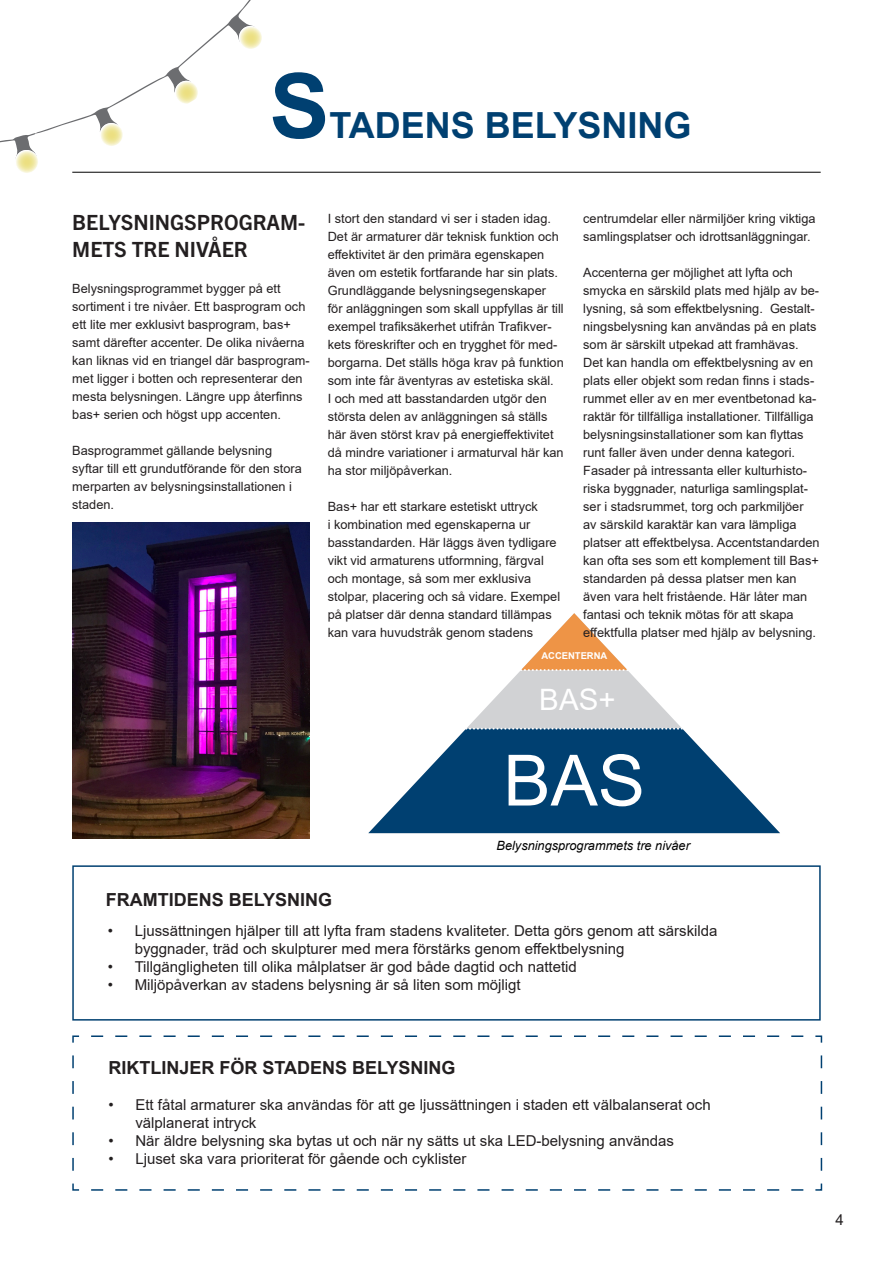
<style>
.page{position:relative;width:893px;height:1263px;background:#fff}
.page>*{position:absolute;margin:0;border:0;box-sizing:border-box;transform-origin:0 0}
.t1{font:700 90px "Arial";color:#004071}
.t2{font:70.8px "Arial";color:#fff}
.t3{font:700 36px "Arial";color:#004071}
.t4{font:29.55px "Arial";color:#fff}
.t5{font:700 21px/27px "Trade Gothic Next LT Pro";color:#231f20}
.t6{font:700 18px "Arial";color:#231f20}
.t7{font:15px/18px "Arial";color:#231f20}
.t8{font:12.75px/18px "Arial";color:#231f20}
.t9{font:italic 12.75px "Arial";color:#000}
.t10{font:700 9.45px "Arial";color:#fff}
</style>
<div class="page">
<svg style="left:467px;top:671px;width:215px;height:57px;fill:#d1d2d4"></svg>
<svg style="left:368px;top:728px;width:412px;height:105px"></svg>
<svg style="left:521px;top:613px;width:106px;height:58px"></svg>
<svg style="left:0;top:0;width:264px;height:173px"></svg>
<hr style="left:72px;top:172px;width:749px;height:1px;background:#000">
<div style="left:72px;top:865px;width:749px;height:155px;border:2px solid #004071"></div>
<svg style="left:72px;top:1035px;width:751px;height:156px"></svg>
<img style="left:72px;top:522px;width:238px;height:317px">
<p class="t1" style="left:269px;top:43px;width:62px">S</p>
<p class="t3" style="left:329px;top:100px;width:364px">TADENS BELYSNING</p>
<p class="t5" style="left:72px;top:207px;width:235px">BELYSNINGSPROGRAM-<br>METS TRE NIVÅER</p>
<p class="t8" style="left:72px;top:279px;width:239px">Belysningsprogrammet bygger på ett sortiment i tre nivåer. Ett basprogram och ett lite mer exklusivt basprogram, bas+ samt därefter accenter. De olika nivåerna kan liknas vid en triangel där basprogram&shy;met ligger i botten och representerar den mesta belysningen. Längre upp återfinns bas+ serien och högst upp accenten.</p>
<p class="t8" style="left:72px;top:441px;width:231px">Basprogrammet gällande belysning syftar till ett grundutförande för den stora merparten av belysningsinstallationen i staden.</p>
<p class="t8" style="left:328px;top:209px;width:237px">I stort den standard vi ser i staden idag.<br>Det är armaturer där teknisk funktion och effektivitet är den primära egenskapen även om estetik fortfarande har sin plats.<br>Grundläggande belysningsegenskaper för anläggningen som skall uppfyllas är till exempel trafiksäkerhet utifrån Trafikver&shy;kets föreskrifter och en trygghet för med&shy;borgarna. Det ställs höga krav på funktion som inte får äventyras av estetiska skäl.<br>I och med att basstandarden utgör den största delen av anläggningen så ställs här även störst krav på energieffektivitet då mindre variationer i armaturval här kan ha stor miljöpåverkan.</p>
<p class="t8" style="left:328px;top:497px;width:234px">Bas+ har ett starkare estetiskt uttryck<br>i kombination med egenskaperna ur basstandarden. Här läggs även tydligare vikt vid armaturens utformning, färgval och montage, så som mer exklusiva stolpar, placering och så vidare. Exempel på platser där denna standard tillämpas kan vara huvudstråk genom stadens</p>
<p class="t8" style="left:583px;top:209px;width:234px">centrumdelar eller närmiljöer kring viktiga samlingsplatser och idrottsanläggningar.</p>
<p class="t8" style="left:583px;top:263px;width:238px">Accenterna ger möjlighet att lyfta och smycka en särskild plats med hjälp av be&shy;lysning, så som effektbelysning. Gestalt&shy;ningsbelysning kan användas på en plats som är särskilt utpekad att framhävas.<br>Det kan handla om effektbelysning av en plats eller objekt som redan finns i stads&shy;rummet eller av en mer eventbetonad ka&shy;raktär för tillfälliga installationer. Tillfälliga belysningsinstallationer som kan flyttas runt faller även under denna kategori.<br>Fasader på intressanta eller kulturhisto&shy;riska byggnader, naturliga samlingsplat&shy;ser i stadsrummet, torg och parkmiljöer av särskild karaktär kan vara lämpliga platser att effektbelysa. Accentstandarden kan ofta ses som ett komplement till Bas+ standarden på dessa platser men kan även vara helt fristående. Här låter man fantasi och teknik mötas för att skapa effektfulla platser med hjälp av belysning.</p>
<p class="t10" style="left:541px;top:649px;width:68px">ACCENTERNA</p>
<p class="t4" style="left:539px;top:679px;width:78px">BAS+</p>
<p class="t2" style="left:503px;top:732px;width:143px">BAS</p>
<p class="t9" style="left:497px;top:838px;width:195px">Belysningsprogrammets tre nivåer</p>
<p class="t6" style="left:106px;top:887px;width:228px">FRAMTIDENS BELYSNING</p>
<p class="t7" style="left:135px;top:922px;width:584px;text-indent:-27px">• Ljussättningen hjälper till att lyfta fram stadens kvaliteter. Detta görs genom att särskilda byggnader, träd och skulpturer med mera förstärks genom effektbelysning</p>
<p class="t7" style="left:108px;top:958px;width:471px">• Tillgängligheten till olika målplatser är god både dagtid och nattetid</p>
<p class="t7" style="left:108px;top:976px;width:414px">• Miljöpåverkan av stadens belysning är så liten som möjligt</p>
<p class="t6" style="left:108px;top:1055px;width:349px">RIKTLINJER FÖR STADENS BELYSNING</p>
<p class="t7" style="left:135px;top:1095px;width:577px;text-indent:-27px">• Ett fåtal armaturer ska användas för att ge ljussättningen i staden ett välbalanserat och välplanerat intryck</p>
<p class="t7" style="left:108px;top:1131px;width:567px">• När äldre belysning ska bytas ut och när ny sätts ut ska LED-belysning användas</p>
<p class="t7" style="left:108px;top:1149px;width:359px">• Ljuset ska vara prioriterat för gående och cyklister</p>
<p class="t7" style="left:836px;top:1210px;width:10px">4</p>
</div>
